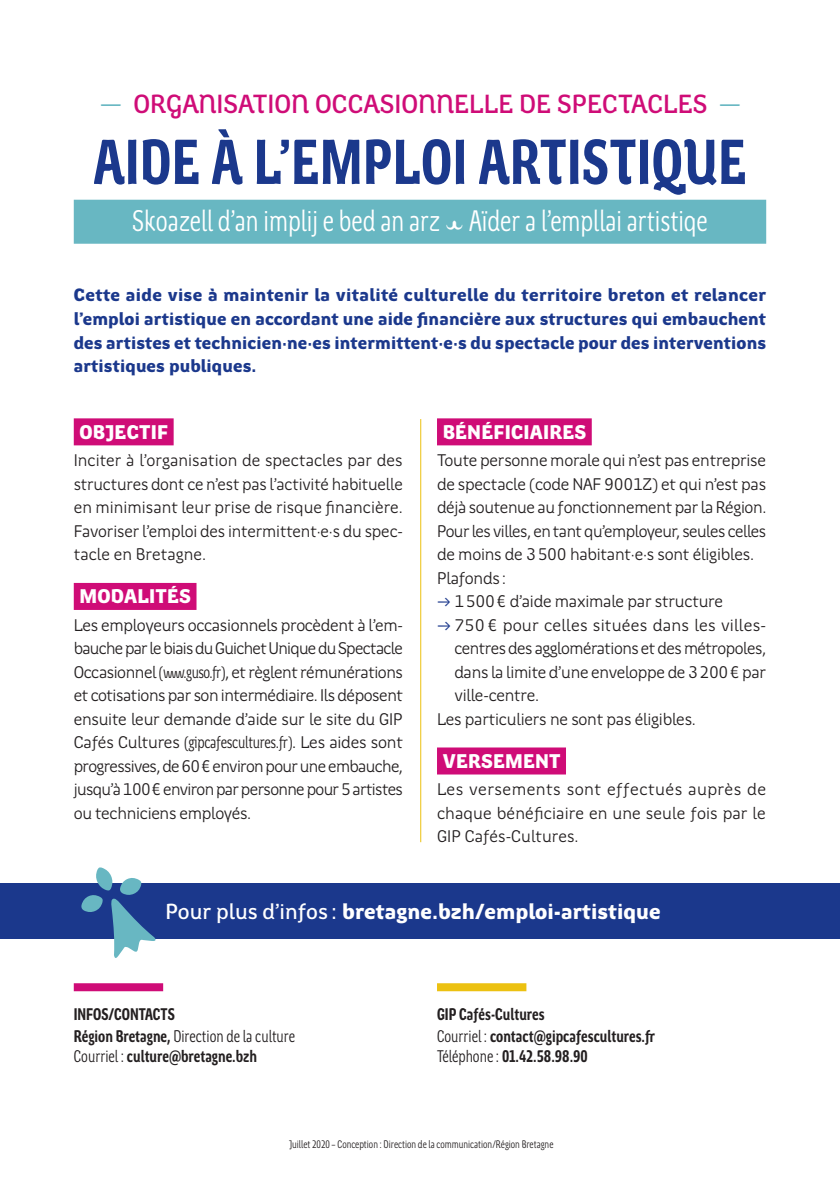
<style>
.page{position:relative;width:840px;height:1191px;background:#fff}
.page>*{position:absolute;margin:0;border:0;box-sizing:border-box;transform-origin:0 0}
.t1{font:700 64px "Region Bretagne Cond New";letter-spacing:.01em;color:#1b388c}
.t2{font:30px "Region Bretagne Cond New";color:#fff}
.t3{font:500 26.4px "Region Bretagne New";color:#cf0c77}
.t4{font:900 22px "Region Bretagne New";color:#fff}
.t5{font:900 20px "Region Bretagne New";letter-spacing:.01em;color:#fff}
.t6{font:900 18px/23.6px "Region Bretagne New";letter-spacing:.005em;color:#1b388c;text-align:justify}
.t7{font:17px/23.6px "Region Bretagne New";letter-spacing:-.015em;color:#231f20;text-align:justify}
.t8{font:700 17px/22.8px "Region Bretagne Cond New";color:#231f20}
.t9{font:17px "Region Bretagne New";letter-spacing:.01em;color:#231f20}
.t10{font:11px "Region Bretagne Cond New";color:#231f20}
.s1{font-weight:400;color:#68b7c2}
.s2{font-family:"Region Bretagne Cond New"}
.s3{color:#1b388c}
.s4{font-weight:500}
.s5{font-weight:400}
</style>
<div class="page">
<div style="left:74px;top:418px;width:99px;height:27px;background:#cf0c77"></div>
<div style="left:74px;top:583px;width:122px;height:27px;background:#cf0c77"></div>
<div style="left:437px;top:418px;width:154px;height:27px;background:#cf0c77"></div>
<div style="left:437px;top:747px;width:128px;height:27px;background:#cf0c77"></div>
<div style="left:74px;top:983px;width:89px;height:8px;background:#cf0c77"></div>
<div style="left:437px;top:983px;width:89px;height:8px;background:#ecc111"></div>
<div style="left:0;top:883px;width:839px;height:56px;background:#1b388c"></div>
<hr style="left:420px;top:419px;width:1px;height:423px;background:#ecc111">
<svg style="left:81px;top:867px;width:75px;height:91px"></svg>
<div style="left:74px;top:200px;width:691px;height:44px;background:#68b7c2"></div>
<h3 class="t3" style="left:100px;top:90px;width:642px"><span class="s1">—</span> ORGANISATION OCCASIONNELLE DE SPECTACLES <span class="s1">—</span></h3>
<h1 class="t1" style="left:93px;top:127px;width:654px">AIDE À L’EMPLOI ARTISTIQUE</h1>
<h2 class="t2" style="left:132px;top:204px;width:576px">Skoazell d’an implij e bed an arz o Aïder a l’empllai artistiqe</h2>
<p class="t6" style="left:74px;top:284px;width:693px">Cette aide vise à maintenir la vitalité culturelle du territoire breton et relancer l’emploi artistique en accordant une aide financière aux structures qui embauchent des artistes et technicien·ne·es intermittent·e·s du spectacle pour des interventions artistiques publiques.</p>
<p class="t5" style="left:79px;top:421px;width:90px">OBJECTIF</p>
<p class="t7" style="left:74px;top:449px;width:330px">Inciter à l’organisation de spectacles par des structures dont ce n’est pas l’activité habituelle en minimisant leur prise de risque financière.<br>Favoriser l’emploi des intermittent·e·s du spec&shy;tacle en Bretagne.</p>
<p class="t5" style="left:79px;top:585px;width:113px">MODALITÉS</p>
<p class="t7" style="left:74px;top:613px;width:331px">Les employeurs occasionnels procèdent à l’em&shy;bauche par le biais du Guichet Unique du Spectacle Occasionnel <span class="s2">(www.guso.fr)</span>, et règlent rémunérations et cotisations par son intermédiaire. Ils déposent ensuite leur demande d’aide sur le site du GIP Cafés Cultures <span class="s2">(gipcafescultures.fr)</span>. Les aides sont progressives, de 60€ environ pour une embauche, jusqu’à 100€ environ par personne pour 5 artistes ou techniciens employés.</p>
<p class="t5" style="left:442px;top:421px;width:145px">BÉNÉFICIAIRES</p>
<p class="t7" style="left:437px;top:449px;width:330px">Toute personne morale qui n’est pas entreprise</p>
<p class="t7" style="left:437px;top:472px;width:330px">de spectacle (code NAF 9001Z) et qui n’est pas</p>
<p class="t7" style="left:437px;top:496px;width:331px">déjà soutenue au fonctionnement par la Région.</p>
<p class="t7" style="left:437px;top:519px;width:330px">Pour les villes, en tant qu’employeur, seules celles</p>
<p class="t7" style="left:437px;top:543px;width:318px">de moins de 3500 habitant·e·s sont éligibles.</p>
<p class="t7" style="left:437px;top:566px;width:71px">Plafonds:</p>
<p class="t7" style="left:437px;top:590px;width:287px"><span class="s3">4</span> 1500€ d’aide maximale par structure</p>
<p class="t9" style="left:437px;top:615px;width:330px"><span class="s3">4</span> 750€ pour celles situées dans les villes-</p>
<p class="t7" style="left:454px;top:637px;width:313px">centres des agglomérations et des métropoles,</p>
<p class="t7" style="left:454px;top:660px;width:313px">dans la limite d’une enveloppe de 3200€ par</p>
<p class="t7" style="left:454px;top:684px;width:86px">ville-centre.</p>
<p class="t7" style="left:437px;top:707px;width:260px">Les particuliers ne sont pas éligibles.</p>
<p class="t5" style="left:442px;top:750px;width:119px">VERSEMENT</p>
<p class="t7" style="left:437px;top:778px;width:330px">Les versements sont effectués auprès de chaque bénéficiaire en une seule fois par le GIP Cafés-Cultures.</p>
<p class="t4" style="left:165px;top:899px;width:496px"><span class="s4">Pour plus d’infos :</span> bretagne.bzh/emploi-artistique</p>
<p class="t8" style="left:74px;top:1002px;width:223px">INFOS/CONTACTS<br>Région Bretagne, <span class="s5">Direction de la culture</span></p>
<p class="t8" style="left:74px;top:1045px;width:185px"><span class="s5">Courriel :</span> culture@bretagne.bzh</p>
<p class="t8" style="left:437px;top:1002px;width:219px">GIP Cafés-Cultures<br><span class="s5">Courriel :</span> contact@gipcafescultures.fr</p>
<p class="t8" style="left:437px;top:1045px;width:152px"><span class="s5">Téléphone:</span> 01.42.58.98.90</p>
<p class="t10" style="left:289px;top:1138px;width:266px">Juillet 2020 – Conception : Direction de la communication/Région Bretagne</p>
</div>
